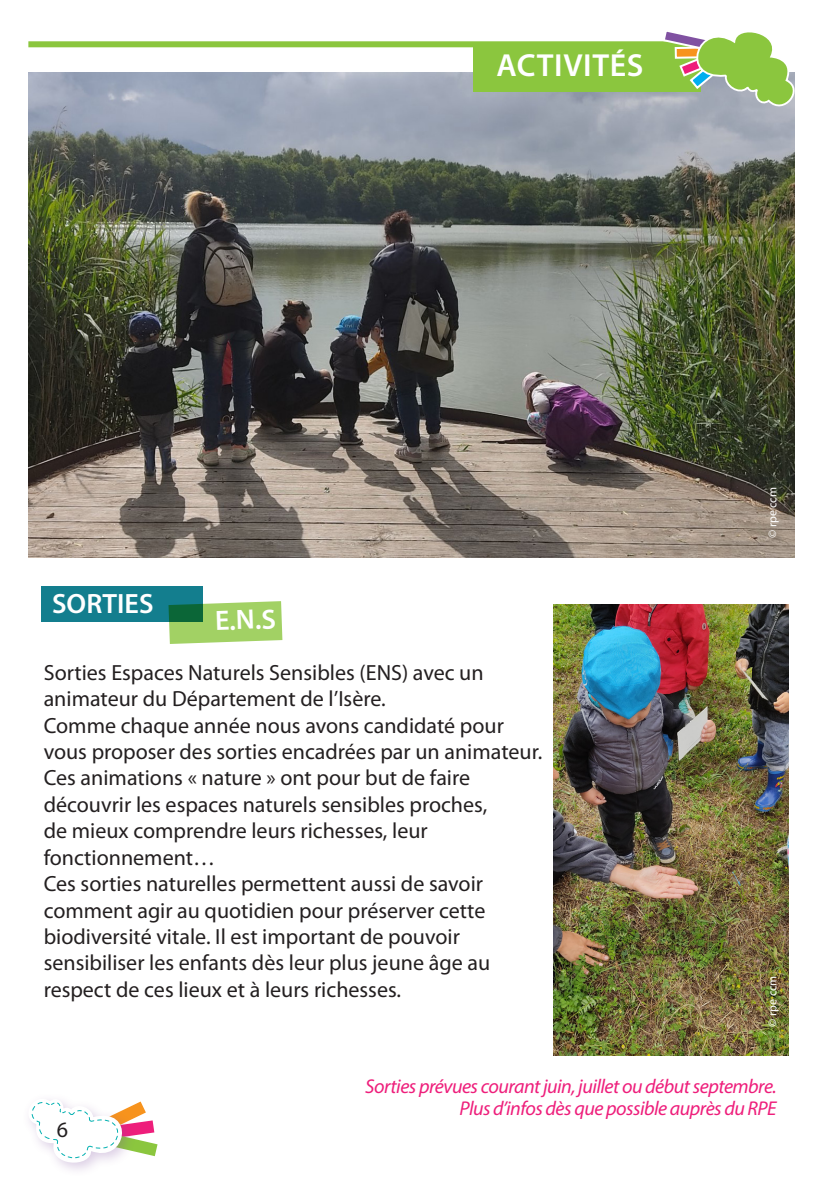
<style>
.page{position:relative;width:823px;height:1191px;background:#fff}
.page>*{position:absolute;margin:0;border:0;box-sizing:border-box;transform-origin:0 0}
.Titre_blc_16pt_TT_AG{font:600 32px "Myriad Pro";letter-spacing:.02em;color:#fff}
.Titre_blc__14pt_semi{font:28px "Myriad Variable Concept";color:#fff}
.texte{font:22px/26.4px "Myriad Pro";color:#231f20}
.inscription_ou_info{font:italic 20px/22px "Myriad Pro";letter-spacing:-.025em;color:#ee1e7b;text-align:right}
.copyright{font:12px "Myriad Pro";color:#fff}
</style>
<div class="page">
<svg style="left:29px;top:1099px;width:128px;height:72px"></svg>
<img style="left:28px;top:73px;width:766px;height:484px">
<div style="left:473px;top:46px;width:227px;height:46px;background:#8bc63e"></div>
<div style="left:28px;top:41px;width:709px;height:6px;background:#8bc63e"></div>
<svg style="left:661px;top:31px;width:134px;height:85px"></svg>
<div style="left:41px;top:586px;width:161px;height:35px;background:#137e8e"></div>
<svg style="left:168px;top:601px;width:114px;height:43px;background:#92c56b"></svg>
<img style="left:553px;top:605px;width:235px;height:450px">
<p class="Titre_blc_16pt_TT_AG" style="left:496px;top:45px;width:149px">ACTIVITÉS</p>
<p class="Titre_blc__14pt_semi" style="left:52px;top:587px;width:103px">SORTIES</p>
<p class="Titre_blc__14pt_semi" style="left:214px;top:604px;width:62px;rotate:-2deg">E.N.S</p>
<p class="texte" style="left:44px;top:659px;width:441px">Sorties Espaces Naturels Sensibles (ENS) avec un animateur du Département de l’Isère.</p>
<p class="texte" style="left:44px;top:711px;width:500px">Comme chaque année nous avons candidaté pour vous proposer des sorties encadrées par un animateur.</p>
<p class="texte" style="left:44px;top:764px;width:445px">Ces animations « nature » ont pour but de faire découvrir les espaces naturels sensibles proches, de mieux comprendre leurs richesses, leur fonctionnement…</p>
<p class="texte" style="left:44px;top:870px;width:447px">Ces sorties naturelles permettent aussi de savoir comment agir au quotidien pour préserver cette biodiversité vitale. Il est important de pouvoir sensibiliser les enfants dès leur plus jeune âge au respect de ces lieux et à leurs richesses.</p>
<p class="copyright" style="left:764px;top:538px;width:52px;rotate:-90deg">© rpe ccm</p>
<p class="copyright" style="left:764px;top:1026px;width:52px;rotate:-90deg">© rpe ccm</p>
<p class="texte" style="left:57px;top:1115px;width:13px">6</p>
<p class="inscription_ou_info" style="left:365px;top:1074px;width:412px">Sorties prévues courant juin, juillet ou début septembre.<br>Plus d’infos dès que possible auprès du RPE</p>
</div>
